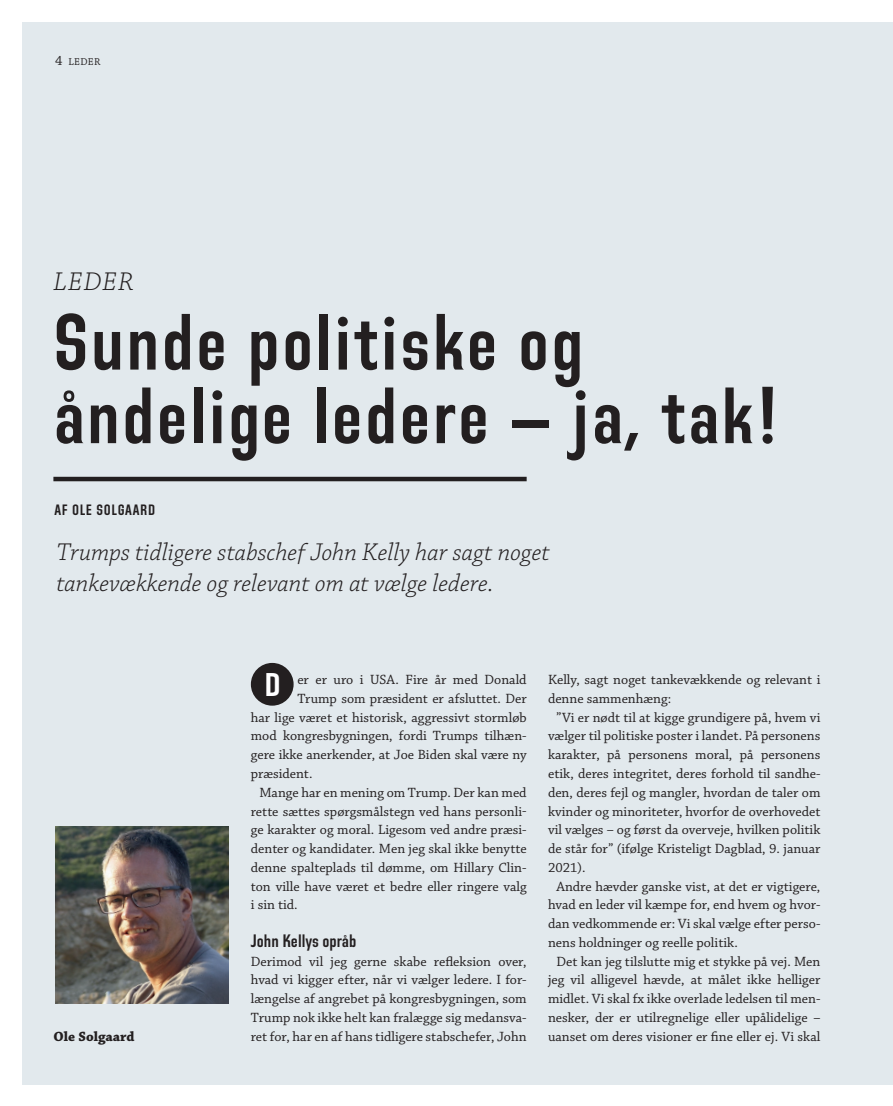
<style>
.page{position:relative;width:893px;height:1106px;background:#fff}
.page>*{position:absolute;margin:0;border:0;box-sizing:border-box;transform-origin:0 0}
.t1{font:79.5px/73.5px "Directors Gothic 240 S Bd";letter-spacing:.03em;color:#231f20}
.t2{font:32.85px "Directors Gothic 240 S Bd";color:#fff;scale:1.05 1}
.t3{font:italic 300 27px "Chaparral Pro";letter-spacing:.05em;color:#231f20}
.t4{font:italic 300 25.5px/31.5px "Chaparral Pro";color:#231f20}
.t5{font:18px "Directors Gothic 240 S Bd";color:#231f20}
.t6{font:15px "Directors Gothic 240 S Bd";letter-spacing:.05em;color:#231f20}
.t7{font:14.1px/18.8px "Chaparral Pro";color:#231f20;text-align:justify}
.t8{font:700 14.1px "Chaparral Pro";color:#231f20}
.t9{font:10.5px "Chaparral Pro";letter-spacing:.035em;color:#231f20}
.s1{font-size:14.1px}
</style>
<div class="page">
<div style="left:22px;top:22px;width:871px;height:1062px;background:#e2e9ed"></div>
<img style="left:55px;top:826px;width:174px;height:177px">
<hr style="left:53px;top:477px;width:474px;height:4px;background:#231f20">
<div style="left:251px;top:663px;width:43px;height:42px;background:#231f20;border-radius:50%"></div>
<p class="t9" style="left:55px;top:56px;width:47px"><span class="s1">4</span> LEDER</p>
<h3 class="t3" style="left:53px;top:267px;width:81px">LEDER</h3>
<h1 class="t1" style="left:53px;top:308px;width:727px">Sunde politiske og åndelige ledere – ja, tak!</h1>
<p class="t6" style="left:54px;top:502px;width:102px">AF OLE SOLGAARD</p>
<h3 class="t4" style="left:56px;top:537px;width:495px">Trumps tidligere stabschef John Kelly har sagt noget tankevækkende og relevant om at vælge ledere.</h3>
<p class="t8" style="left:53px;top:1027px;width:83px">Ole Solgaard</p>
<h2 class="t2" style="left:264px;top:667px;width:17px">D</h2>
<p class="t7" style="left:297px;top:671px;width:231px">er er uro i USA. Fire år med Donald</p>
<p class="t7" style="left:297px;top:689px;width:231px">Trump som præsident er afsluttet. Der</p>
<p class="t7" style="left:251px;top:708px;width:277px">har lige været et historisk, aggressivt stormløb</p>
<p class="t7" style="left:251px;top:727px;width:277px">mod kongresbygningen, fordi Trumps tilhæn-</p>
<p class="t7" style="left:251px;top:746px;width:277px">gere ikke anerkender, at Joe Biden skal være ny</p>
<p class="t7" style="left:251px;top:764px;width:63px">præsident.</p>
<p class="t7" style="left:259px;top:783px;width:269px">Mange har en mening om Trump. Der kan med</p>
<p class="t7" style="left:251px;top:802px;width:277px">rette sættes spørgsmålstegn ved hans personli-</p>
<p class="t7" style="left:251px;top:821px;width:277px">ge karakter og moral. Ligesom ved andre præsi-</p>
<p class="t7" style="left:251px;top:839px;width:277px">denter og kandidater. Men jeg skal ikke benytte</p>
<p class="t7" style="left:251px;top:858px;width:277px">denne spalteplads til dømme, om Hillary Clin-</p>
<p class="t7" style="left:251px;top:877px;width:277px">ton ville have været et bedre eller ringere valg</p>
<p class="t7" style="left:251px;top:896px;width:48px">i sin tid.</p>
<p class="t5" style="left:251px;top:930px;width:107px">John Kellys opråb</p>
<p class="t7" style="left:251px;top:952px;width:277px">Derimod vil jeg gerne skabe refleksion over, hvad vi kigger efter, når vi vælger ledere. I for&shy;længelse af angrebet på kongresbygningen, som Trump nok ikke helt kan fralægge sig medansva&shy;ret for, har en af hans tidligere stabschefer, John</p>
<p class="t7" style="left:548px;top:671px;width:274px">Kelly, sagt noget tankevækkende og relevant i denne sammenhæng:</p>
<p class="t7" style="left:548px;top:708px;width:274px;text-indent:9px">”Vi er nødt til at kigge grundigere på, hvem vi vælger til politiske poster i landet. På personens karakter, på personens moral, på personens etik, deres integritet, deres forhold til sandhe&shy;den, deres fejl og mangler, hvordan de taler om kvinder og minoriteter, hvorfor de overhovedet vil vælges – og først da overveje, hvilken politik de står for” (ifølge Kristeligt Dagblad, 9. januar 2021).</p>
<p class="t7" style="left:548px;top:877px;width:274px;text-indent:9px">Andre hævder ganske vist, at det er vigtigere, hvad en leder vil kæmpe for, end hvem og hvor&shy;dan vedkommende er: Vi skal vælge efter perso&shy;nens holdninger og reelle politik.</p>
<p class="t7" style="left:548px;top:952px;width:274px;text-indent:9px">Det kan jeg tilslutte mig et stykke på vej. Men jeg vil alligevel hævde, at målet ikke helliger midlet. Vi skal fx ikke overlade ledelsen til men&shy;nesker, der er utilregnelige eller upålidelige – uanset om deres visioner er fine eller ej. Vi skal</p>
</div>
